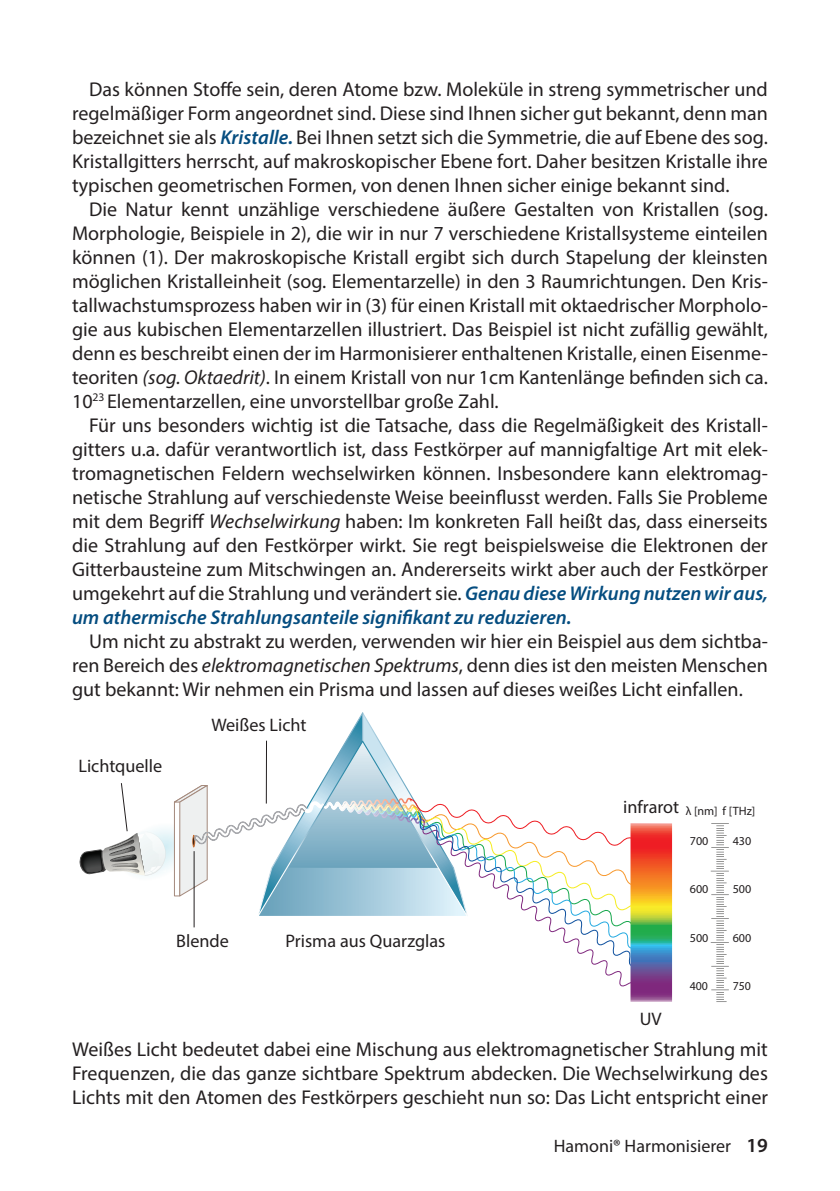
<style>
.page{position:relative;width:840px;height:1191px;background:#fff}
.page>*{position:absolute;margin:0;border:0;box-sizing:border-box;transform-origin:0 0}
.Normal_mit_Einzug{font:20px/24px "Myriad Pro";color:#231f20;text-align:justify}
.t1{font:18.2px "Myriad Pro";color:#231f20}
.t2{font:18px "Myriad Pro";color:#231f20}
.t3{font:12px "Myriad Pro";color:#231f20}
.s1{font-weight:600;font-style:italic;color:#054d80}
.s2{font-style:italic}
.s3{font-weight:600;font-size:20px}
</style>
<div class="page">
<svg style="left:710px;top:823px;width:18px;height:179px"></svg>
<svg style="left:630px;top:823px;width:41px;height:178px;background:#a9775a"></svg>
<svg style="left:79px;top:712px;width:572px;height:285px"></svg>
<hr style="left:194px;top:851px;width:1px;height:76px;background:#231f20">
<hr style="left:266px;top:740px;width:1px;height:63px;background:#231f20">
<p class="Normal_mit_Einzug" style="left:72px;top:77px;width:697px;text-indent:17px">Das können Stoffe sein, deren Atome bzw. Moleküle in streng symmetrischer und regelmäßiger Form angeordnet sind. Diese sind Ihnen sicher gut bekannt, denn man bezeichnet sie als <span class="s1">Kristalle.</span> Bei Ihnen setzt sich die Symmetrie, die auf Ebene des sog.<br>Kristallgitters herrscht, auf makroskopischer Ebene fort. Daher besitzen Kristalle ihre typischen geometrischen Formen, von denen Ihnen sicher einige bekannt sind.</p>
<p class="Normal_mit_Einzug" style="left:72px;top:197px;width:697px;text-indent:17px">Die Natur kennt unzählige verschiedene äußere Gestalten von Kristallen (sog.<br>Morphologie, Beispiele in 2), die wir in nur 7 verschiedene Kristallsysteme einteilen können (1). Der makroskopische Kristall ergibt sich durch Stapelung der kleinsten möglichen Kristalleinheit (sog. Elementarzelle) in den 3 Raumrichtungen. Den Kris&shy;tallwachstumsprozess haben wir in (3) für einen Kristall mit oktaedrischer Morpholo&shy;gie aus kubischen Elementarzellen illustriert. Das Beispiel ist nicht zufällig gewählt, denn es beschreibt einen der im Harmonisierer enthaltenen Kristalle, einen Eisenme&shy;teoriten <span class="s2">(sog. Oktaedrit)</span>. In einem Kristall von nur 1cm Kantenlänge befinden sich ca.<br>10<sup>23</sup> Elementarzellen, eine unvorstellbar große Zahl.</p>
<p class="Normal_mit_Einzug" style="left:72px;top:413px;width:697px;text-indent:17px">Für uns besonders wichtig ist die Tatsache, dass die Regelmäßigkeit des Kristall&shy;gitters u.a. dafür verantwortlich ist, dass Festkörper auf mannigfaltige Art mit elek&shy;tromagnetischen Feldern wechselwirken können. Insbesondere kann elektromag&shy;netische Strahlung auf verschiedenste Weise beeinflusst werden. Falls Sie Probleme mit dem Begriff <span class="s2">Wechselwirkung</span> haben: Im konkreten Fall heißt das, dass einerseits die Strahlung auf den Festkörper wirkt. Sie regt beispielsweise die Elektronen der Gitterbausteine zum Mitschwingen an. Andererseits wirkt aber auch der Festkörper umgekehrt auf die Strahlung und verändert sie. <span class="s1">Genau diese Wirkung nutzen wir aus, um athermische Strahlungsanteile signifikant zu reduzieren.</span></p>
<p class="Normal_mit_Einzug" style="left:72px;top:629px;width:697px;text-indent:17px">Um nicht zu abstrakt zu werden, verwenden wir hier ein Beispiel aus dem sichtba&shy;ren Bereich des <span class="s2">elektromagnetischen Spektrums</span>, denn dies ist den meisten Menschen gut bekannt: Wir nehmen ein Prisma und lassen auf dieses weißes Licht einfallen.</p>
<p class="t1" style="left:78px;top:754px;width:85px">Lichtquelle</p>
<p class="t1" style="left:211px;top:714px;width:97px">Weißes Licht</p>
<p class="t1" style="left:176px;top:929px;width:54px">Blende</p>
<p class="t1" style="left:285px;top:929px;width:161px">Prisma aus Quarzglas</p>
<p class="t1" style="left:622px;top:795px;width:57px">infrarot</p>
<p class="t3" style="left:685px;top:803px;width:71px">λ [nm] f [THz]</p>
<p class="t1" style="left:639px;top:1007px;width:23px">UV</p>
<p class="t3" style="left:689px;top:833px;width:20px">700</p>
<p class="t3" style="left:732px;top:833px;width:20px">430</p>
<p class="t3" style="left:689px;top:881px;width:20px">600</p>
<p class="t3" style="left:732px;top:881px;width:20px">500</p>
<p class="t3" style="left:689px;top:930px;width:20px">500</p>
<p class="t3" style="left:732px;top:930px;width:20px">600</p>
<p class="t3" style="left:689px;top:978px;width:20px">400</p>
<p class="t3" style="left:732px;top:978px;width:20px">750</p>
<p class="Normal_mit_Einzug" style="left:72px;top:1037px;width:697px">Weißes Licht bedeutet dabei eine Mischung aus elektromagnetischer Strahlung mit Frequenzen, die das ganze sichtbare Spektrum abdecken. Die Wechselwirkung des Lichts mit den Atomen des Festkörpers geschieht nun so: Das Licht entspricht einer</p>
<p class="t2" style="left:553px;top:1135px;width:216px">Hamoni® Harmonisierer <span class="s3">19</span></p>
</div>
